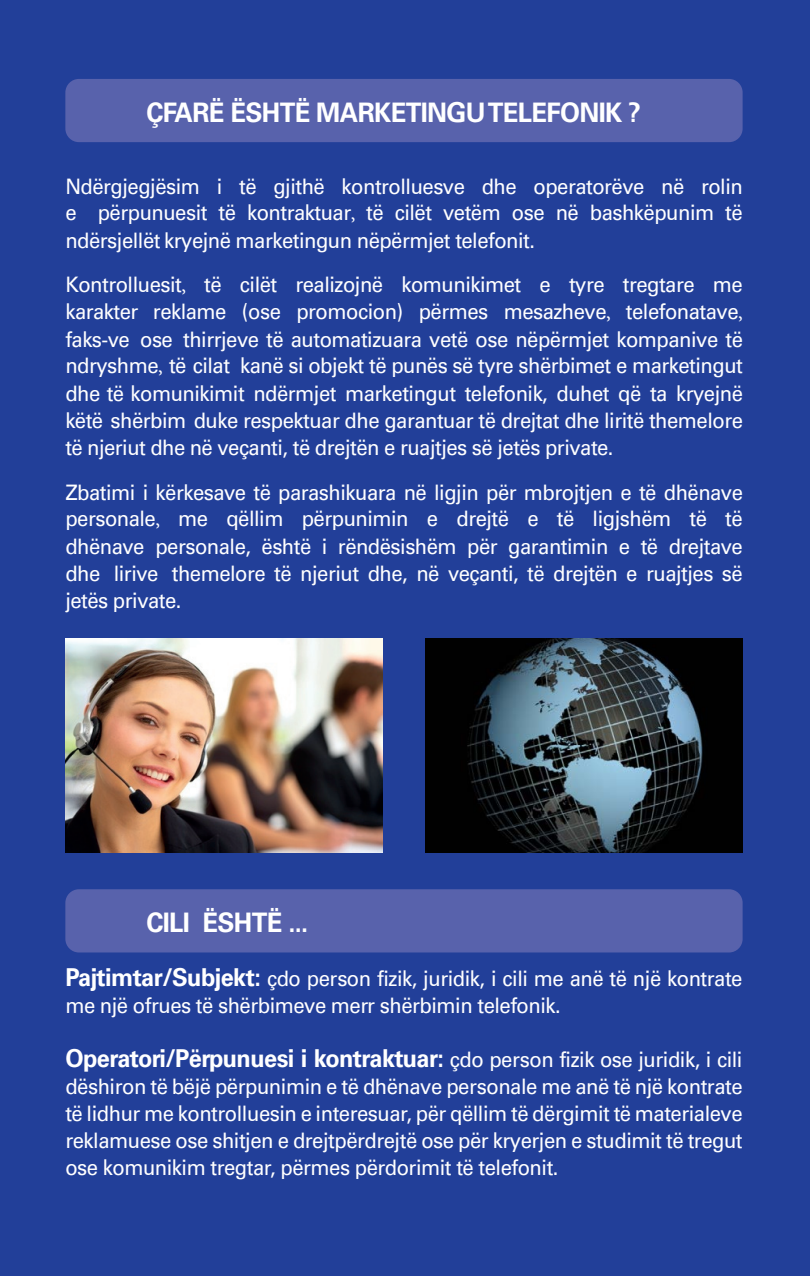
<style>
.page{position:relative;width:810px;height:1276px;background:#223f99}
.page>*{position:absolute;margin:0;border:0;box-sizing:border-box;transform-origin:0 0}
.t1{font:700 27px "Univers";letter-spacing:-.025em;color:#fff;scale:.95 1}
.t2{font:700 24.75px "Univers";letter-spacing:-.025em;color:#fff;scale:.95 1}
.t3{font:21.38px/27px "Univers";letter-spacing:-.025em;color:#fff;text-align:justify;scale:.95 1}
.s1{font-family:"Minion Pro"}
.s2{font-weight:700;font-size:24.75px}
.s3{font-weight:400;font-size:21.38px}
</style>
<div class="page">
<div style="left:65px;top:79px;width:678px;height:63px;background:#5862ac"></div>
<div style="left:65px;top:889px;width:678px;height:63px;background:#5862ac"></div>
<img style="left:425px;top:638px;width:318px;height:214px">
<img style="left:65px;top:638px;width:318px;height:214px">
<p class="t1" style="left:146px;top:96px;width:522px">ÇFARË ËSHTË MARKETINGU TELEFONIK ?</p>
<p class="t3" style="left:65px;top:173px;width:715px">Ndërgjegjësim i të gjithë kontrolluesve dhe operatorëve në rolin e përpunuesit të kontraktuar<span class="s1">,</span> të cilët vetëm ose në bashkëpunim të ndërsjellët kryejnë marketingun nëpërmjet telefonit.</p>
<p class="t3" style="left:65px;top:271px;width:715px">Kontrolluesit<span class="s1">,</span> të cilët realizojnë komunikimet e tyre tregtare me karakter reklame (ose promocion) përmes mesazheve<span class="s1">,</span> telefonatave<span class="s1">, </span>faks-ve ose thirrjeve të automatizuara vetë ose nëpërmjet kompanive të ndryshme<span class="s1">,</span> të cilat kanë si objekt të punës së tyre shërbimet e marketingut dhe të komunikimit ndërmjet marketingut telefonik, duhet që ta kryejnë këtë shërbim duke respektuar dhe garantuar të drejtat dhe liritë themelore të njeriut dhe në veçanti, të drejtën e ruajtjes së jetës private.</p>
<p class="t3" style="left:65px;top:479px;width:715px">Zbatimi i kërkesave të parashikuara në ligjin për mbrojtjen e të dhënave personale<span class="s1">,</span> me qëllim përpunimin e drejtë e të ligjshëm të të dhënave personale, është i rëndësishëm për garantimin e të drejtave dhe lirive themelore të njeriut dhe, në veçanti, të drejtën e ruajtjes së jetës private.</p>
<p class="t1" style="left:146px;top:906px;width:172px">CILI ËSHTË ...</p>
<p class="t3" style="left:65px;top:965px;width:714px"><span class="s2">Pajtimtar/Subjekt:</span> çdo person fizik, juridik, i cili me anë të një kontrate me një ofrues të shërbimeve merr shërbimin telefonik.</p>
<p class="t2" style="left:65px;top:1044px;width:714px">Operatori/Përpunuesi i kontraktuar: <span class="s3">çdo person fizik ose juridik, i cili</span></p>
<p class="t3" style="left:65px;top:1073px;width:714px">dëshiron të bëjë përpunimin e të dhënave personale me anë të një kontrate të lidhur me kontrolluesin e interesuar, për qëllim të dërgimit të materialeve reklamuese ose shitjen e drejtpërdrejtë ose për kryerjen e studimit të tregut ose komunikim tregtar, përmes përdorimit të telefonit.</p>
</div>
